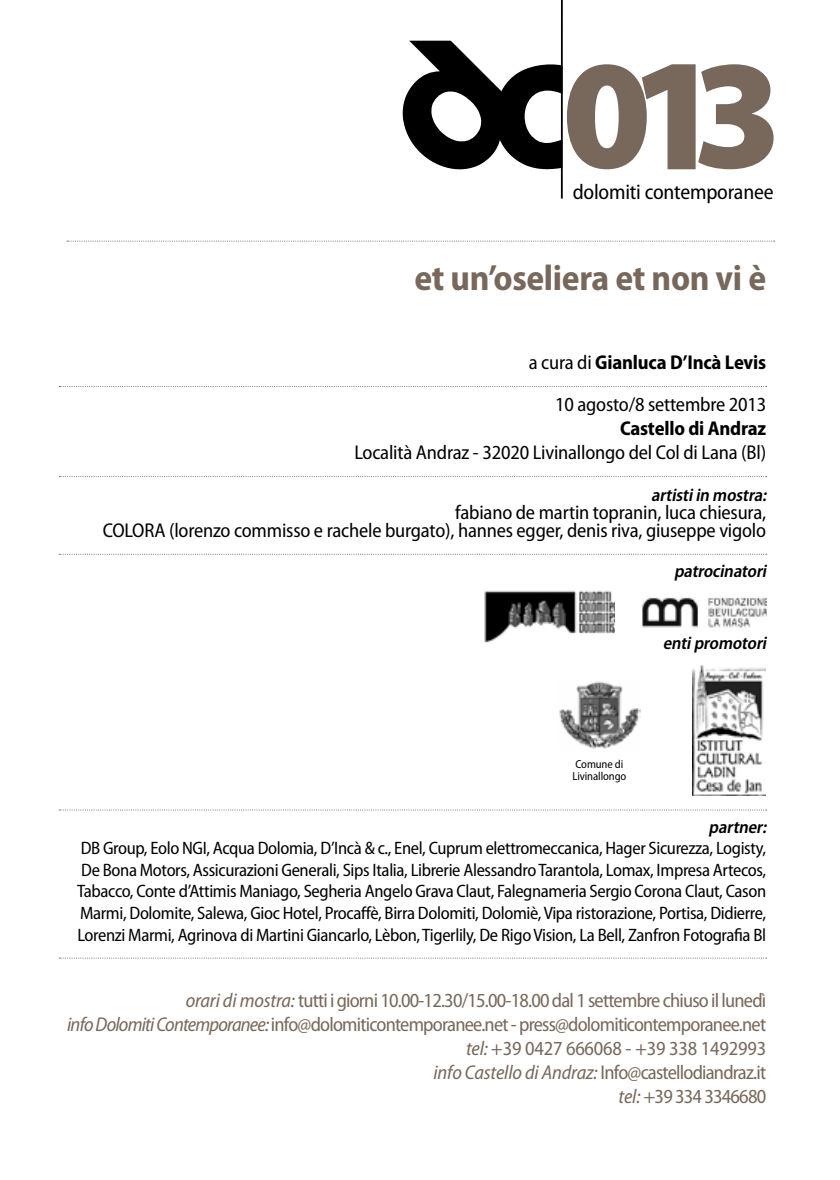
<style>
.page{position:relative;width:840px;height:1180px;background:#fff}
.page>*{position:absolute;margin:0;border:0;box-sizing:border-box;transform-origin:0 0}
.t1{font:700 semi-condensed 36px "Myriad Pro";letter-spacing:-.01em;color:#78685b}
.t2{font:semi-condensed 21.4px "Myriad Pro";letter-spacing:-.01em;color:#000}
.t3{font:semi-condensed 20px/24px "Myriad Pro";letter-spacing:-.04em;color:#78685b;text-align:right}
.t4{font:semi-condensed 20px/42px "Myriad Pro";letter-spacing:-.01em;color:#000;text-align:right}
.t5{font:700 semi-condensed 20px "Myriad Pro";letter-spacing:-.01em;color:#000}
.t6{font:semi-condensed 18px/21.6px "Myriad Pro";letter-spacing:-.02em;color:#000;text-align:justify}
.t7{font:italic 600 semi-condensed 18px "Myriad Pro";color:#000}
.t8{font:semi-condensed 11.6px/12.6px "Myriad Pro";letter-spacing:-.01em;color:#000}
.s1{font-weight:700}
.s2{font-style:italic}
</style>
<div class="page">
<svg style="left:59px;top:386px;width:707px;height:1px"></svg>
<svg style="left:59px;top:476px;width:707px;height:1px"></svg>
<svg style="left:59px;top:553px;width:707px;height:1px"></svg>
<svg style="left:59px;top:809px;width:707px;height:1px"></svg>
<svg style="left:59px;top:957px;width:707px;height:1px"></svg>
<svg style="left:402px;top:41px;width:371px;height:129px"></svg>
<hr style="left:560px;top:0;width:2px;height:198px;background:#000">
<svg style="left:67px;top:240px;width:707px;height:1px"></svg>
<img style="left:692px;top:665px;width:73px;height:130px">
<img style="left:559px;top:681px;width:81px;height:68px">
<img style="left:484px;top:590px;width:130px;height:53px">
<img style="left:642px;top:597px;width:123px;height:31px">
<p class="t2" style="left:572px;top:180px;width:202px">dolomiti contemporanee</p>
<h1 class="t1" style="left:414px;top:258px;width:353px">et un’oseliera et non vi è</h1>
<p class="t4" style="left:528px;top:342px;width:239px">a cura di <span class="s1">Gianluca D’Incà Levis<br></span>10 agosto/8 settembre 2013</p>
<p class="t5" style="left:619px;top:417px;width:148px">Castello di Andraz</p>
<p class="t4" style="left:354px;top:432px;width:413px">Località Andraz - 32020 Livinallongo del Col di Lana (Bl)</p>
<p class="t7" style="left:650px;top:485px;width:120px">artistiin mostra:</p>
<p class="t4" style="left:103px;top:504px;width:664px;line-height:18px">fabiano de martin topranin, luca chiesura,<br>COLORA (lorenzo commisso e rachele burgato), hannes egger, denis riva, giuseppe vigolo</p>
<p class="t7" style="left:673px;top:560px;width:97px">patrocinatori</p>
<p class="t7" style="left:662px;top:632px;width:108px">entipromotori</p>
<p class="t8" style="left:572px;top:757px;width:55px">Comune di<br>Livinallongo</p>
<p class="t7" style="left:708px;top:816px;width:63px">partner:</p>
<p class="t6" style="left:77px;top:837px;width:690px">DB Group, Eolo NGI, Acqua Dolomia, D’Incà &amp; c., Enel, Cuprum elettromeccanica, Hager Sicurezza, Logisty, De Bona Motors, Assicurazioni Generali, Sips Italia, Librerie Alessandro Tarantola, Lomax, Impresa Artecos, Tabacco, Conte d’Attimis Maniago, Segheria Angelo Grava Claut, Falegnameria Sergio Corona Claut, Cason Marmi, Dolomite, Salewa, Gioc Hotel, Procaffè, Birra Dolomiti, Dolomiè, Vipa ristorazione, Portisa, Didierre, Lorenzi Marmi, Agrinova di Martini Giancarlo, Lèbon, Tigerlily, De Rigo Vision, La Bell, Zanfron Fotografia Bl</p>
<p class="t3" style="left:67px;top:988px;width:700px"><span class="s2">orari di mostra:</span> tutti i giorni 10.00-12.30/15.00-18.00 dal 1 settembre chiuso il lunedì<br><span class="s2">info Dolomiti Contemporanee:</span> info@dolomiticontemporanee.net - press@dolomiticontemporanee.net <span class="s2">tel:</span> +39 0427 666068 - +39 338 1492993<br><span class="s2">info Castello di Andraz:</span> Info@castellodiandraz.it<br><span class="s2">tel:</span> +39 334 3346680</p>
</div>
